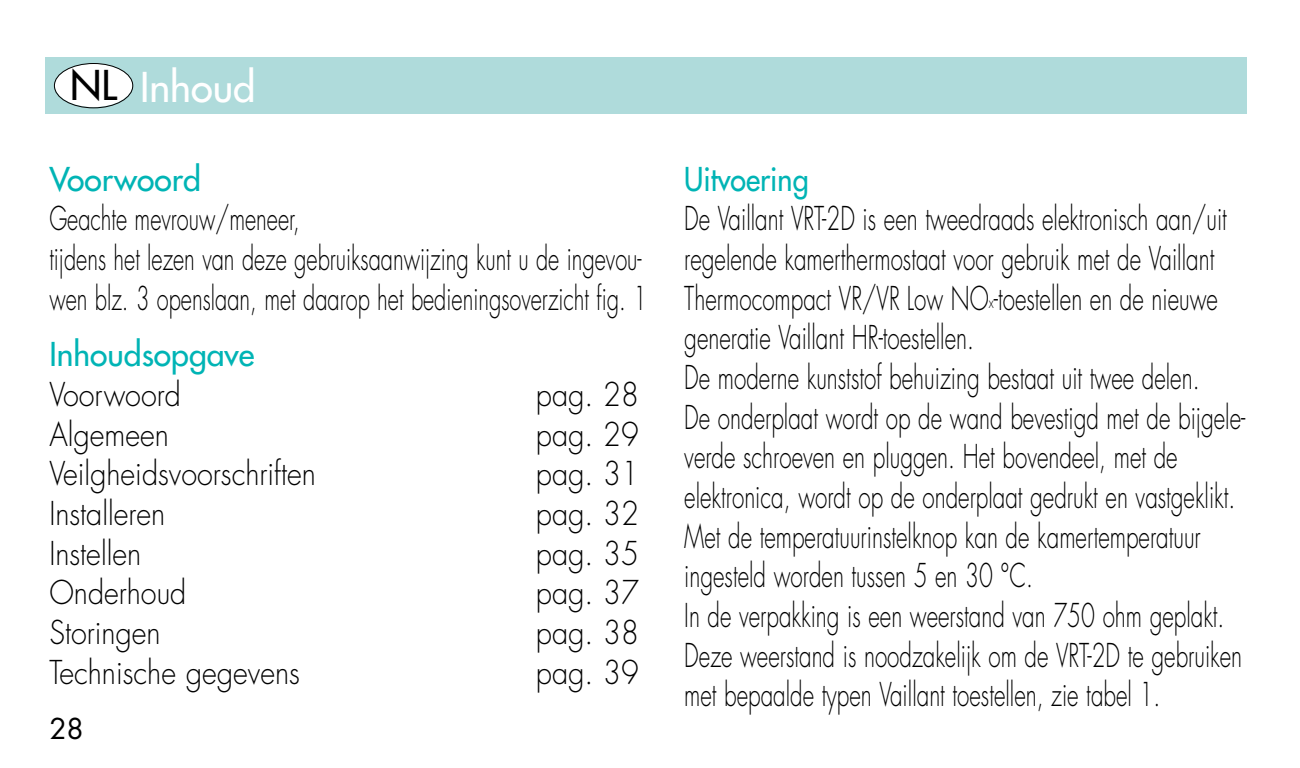
<style>
.page{position:relative;width:1300px;height:768px;background:#fff}
.page>*{position:absolute;margin:0;border:0;box-sizing:border-box;transform-origin:0 0}
.t1{font:40px "Futura";color:#fff}
.t2{font:40px "Futura";color:#000}
.t3{font:300 32px/39.6px "Futura";color:#000;scale:.7 1}
.t4{font:300 32px "Futura";color:#000;scale:.9 1}
.t5{font:300 32px/39.6px "Futura";color:#000;scale:.68 1}
.t6{font:32px "Futura";color:#00b4b5}
.t7{font:32px "Futura";color:#00b4b5;scale:.9 1}
.t8{font:28px "Futura";color:#000}
.s1{font-size:16px}
</style>
<div class="page">
<div style="left:45px;top:57px;width:1202px;height:56px;background:#afdbdb"></div>
<div style="left:55px;top:64px;width:77px;height:43px;background:#fff;border-radius:50%"></div>
<div style="left:54px;top:63px;width:79px;height:45px;border:1px solid #000;border-radius:50%"></div>
<p class="t2" style="left:70px;top:65px;width:48px">NL</p>
<p class="t1" style="left:140px;top:67px;width:117px">Inhoud</p>
<p class="t6" style="left:49px;top:163px;width:153px">Voorwoord</p>
<p class="t5" style="left:49px;top:202px;width:880px">Geachte mevrouw/meneer,<br>tijdens het lezen van deze gebruiksaanwijzing kunt u de ingevou&shy;wen blz. 3 openslaan, met daarop het bedieningsoverzicht fig. 1</p>
<p class="t6" style="left:49px;top:339px;width:207px">Inhoudsopgave</p>
<p class="t4" style="left:49px;top:380px;width:148px">Voorwoord</p>
<p class="t4" style="left:536px;top:380px;width:116px">pag. 28</p>
<p class="t4" style="left:49px;top:419px;width:134px">Algemeen</p>
<p class="t4" style="left:536px;top:419px;width:116px">pag. 29</p>
<p class="t4" style="left:49px;top:459px;width:298px">Veilgheidsvoorschriften</p>
<p class="t4" style="left:536px;top:459px;width:116px">pag. 31</p>
<p class="t4" style="left:49px;top:499px;width:130px">Installeren</p>
<p class="t4" style="left:536px;top:499px;width:116px">pag. 32</p>
<p class="t4" style="left:49px;top:538px;width:104px">Instellen</p>
<p class="t4" style="left:536px;top:538px;width:116px">pag. 35</p>
<p class="t4" style="left:49px;top:578px;width:154px">Onderhoud</p>
<p class="t4" style="left:536px;top:578px;width:116px">pag. 37</p>
<p class="t4" style="left:49px;top:618px;width:125px">Storingen</p>
<p class="t4" style="left:536px;top:618px;width:116px">pag. 38</p>
<p class="t4" style="left:49px;top:657px;width:280px">Technische gegevens</p>
<p class="t4" style="left:536px;top:657px;width:116px">pag. 39</p>
<p class="t8" style="left:49px;top:715px;width:36px">28</p>
<p class="t7" style="left:684px;top:163px;width:140px">Uitvoering</p>
<p class="t3" style="left:684px;top:202px;width:803px">De Vaillant VRT-2D is een tweedraads elektronisch aan/uit regelende kamerthermostaat voor gebruik met de Vaillant Thermocompact VR/VR Low NO<span class="s1">x</span>-toestellen en de nieuwe generatie Vaillant HR-toestellen.<br>De moderne kunststof behuizing bestaat uit twee delen.<br>De onderplaat wordt op de wand bevestigd met de bijgele&shy;verde schroeven en pluggen. Het bovendeel, met de elektronica, wordt op de onderplaat gedrukt en vastgeklikt.<br>Met de temperatuurinstelknop kan de kamertemperatuur ingesteld worden tussen 5 en 30 °C.<br>In de verpakking is een weerstand van 750 ohm geplakt.<br>Deze weerstand is noodzakelijk om de VRT-2D te gebruiken met bepaalde typen Vaillant toestellen, zie tabel 1.</p>
</div>
